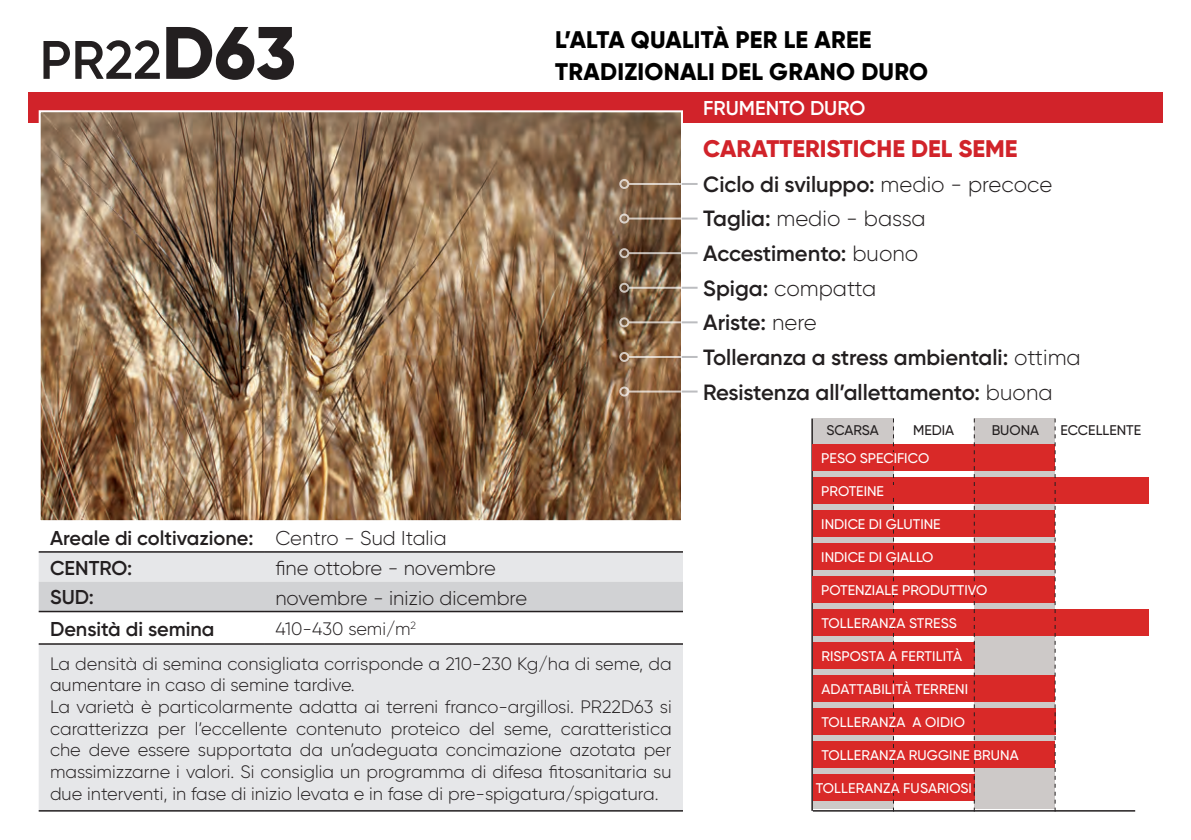
<style>
.page{position:relative;width:1191px;height:840px;background:#fff}
.page>*{position:absolute;margin:0;border:0;box-sizing:border-box;transform-origin:0 0}
.t1{font:600 54px "Gilroy";color:#231f20}
.t2{font:800 24px "Gilroy";letter-spacing:.01em;color:#000}
.t3{font:800 24px "Gilroy";color:#d1232a}
.t4{font:600 22px "Gilroy";color:#231f20}
.t5{font:300 22px "Gilroy";color:#231f20}
.t6{font:300 20px "Gilroy";color:#231f20}
.t7{font:600 20px "Gilroy";color:#231f20}
.t8{font:600 20px "Gilroy";color:#fff}
.t9{font:300 18px/21.6px "Gilroy";color:#231f20}
.t10{font:500 14px "Gilroy";letter-spacing:.005em;color:#fff}
.t11{font:500 14px "Gilroy";color:#231f20}
.s1{font-weight:800;font-size:74px}
.s2{font-weight:300}
.s3{font-weight:600}
</style>
<div class="page">
<div style="left:813px;top:418px;width:81px;height:390px;background:#cdc9c8"></div>
<div style="left:974px;top:418px;width:81px;height:390px;background:#cdc9c8"></div>
<hr style="left:811px;top:418px;width:2px;height:392px;background:#231f20">
<div style="left:813px;top:443px;width:242px;height:27px;background:#d92928"></div>
<div style="left:813px;top:476px;width:335px;height:27px;background:#d92928"></div>
<div style="left:813px;top:509px;width:241px;height:27px;background:#d92928"></div>
<div style="left:813px;top:542px;width:241px;height:27px;background:#d92928"></div>
<div style="left:813px;top:575px;width:242px;height:27px;background:#d92928"></div>
<div style="left:813px;top:608px;width:335px;height:27px;background:#d92928"></div>
<div style="left:813px;top:641px;width:161px;height:27px;background:#d92928"></div>
<div style="left:813px;top:674px;width:241px;height:27px;background:#d92928"></div>
<div style="left:813px;top:707px;width:242px;height:27px;background:#d92928"></div>
<div style="left:813px;top:740px;width:241px;height:27px;background:#d92928"></div>
<div style="left:813px;top:773px;width:162px;height:27px;background:#d92928"></div>
<hr style="left:813px;top:809px;width:322px;height:2px;background:#231f20">
<svg style="left:893px;top:418px;width:1px;height:391px"></svg>
<svg style="left:973px;top:418px;width:1px;height:393px"></svg>
<svg style="left:1054px;top:418px;width:1px;height:393px"></svg>
<div style="left:821px;top:451px;width:142px;height:11px;background:#d92928"></div>
<div style="left:821px;top:484px;width:142px;height:11px;background:#d92928"></div>
<div style="left:821px;top:517px;width:142px;height:11px;background:#d92928"></div>
<div style="left:821px;top:550px;width:142px;height:11px;background:#d92928"></div>
<div style="left:821px;top:616px;width:142px;height:11px;background:#d92928"></div>
<div style="left:821px;top:583px;width:208px;height:11px;background:#d92928"></div>
<div style="left:821px;top:649px;width:141px;height:11px;background:#d92928"></div>
<div style="left:821px;top:682px;width:147px;height:11px;background:#d92928"></div>
<div style="left:821px;top:715px;width:147px;height:11px;background:#d92928"></div>
<div style="left:815px;top:781px;width:157px;height:11px;background:#d92928"></div>
<div style="left:821px;top:748px;width:197px;height:11px;background:#d92928"></div>
<div style="left:28px;top:92px;width:1134px;height:30px;background:#d1232a"></div>
<img style="left:42px;top:113px;width:638px;height:406px">
<div style="left:39px;top:110px;width:644px;height:412px;border:2px solid #fff"></div>
<svg style="left:39px;top:552px;width:644px;height:257px;background:#e7e8ea"></svg>
<div style="left:39px;top:581px;width:644px;height:29px;background:#d1d2d4"></div>
<hr style="left:39px;top:551px;width:225px;height:1px;background:#231f20">
<hr style="left:264px;top:551px;width:419px;height:1px;background:#231f20">
<hr style="left:39px;top:809px;width:225px;height:2px;background:#231f20">
<hr style="left:264px;top:809px;width:419px;height:2px;background:#231f20">
<hr style="left:39px;top:610px;width:225px;height:2px;background:#231f20">
<hr style="left:264px;top:610px;width:419px;height:2px;background:#231f20">
<hr style="left:39px;top:643px;width:225px;height:1px;background:#231f20">
<hr style="left:264px;top:643px;width:419px;height:1px;background:#231f20">
<hr style="left:628px;top:321px;width:69px;height:2px;background:#fff">
<div style="left:619px;top:317px;width:10px;height:10px;border:2px solid #fff;border-radius:50%"></div>
<hr style="left:628px;top:286px;width:69px;height:2px;background:#fff">
<div style="left:619px;top:282px;width:10px;height:10px;border:2px solid #fff;border-radius:50%"></div>
<hr style="left:628px;top:252px;width:69px;height:2px;background:#fff">
<div style="left:619px;top:248px;width:10px;height:10px;border:2px solid #fff;border-radius:50%"></div>
<hr style="left:628px;top:217px;width:69px;height:2px;background:#fff">
<div style="left:619px;top:213px;width:10px;height:10px;border:2px solid #fff;border-radius:50%"></div>
<hr style="left:628px;top:183px;width:69px;height:2px;background:#fff">
<div style="left:619px;top:179px;width:10px;height:10px;border:2px solid #fff;border-radius:50%"></div>
<hr style="left:628px;top:356px;width:69px;height:2px;background:#fff">
<div style="left:619px;top:352px;width:10px;height:10px;border:2px solid #fff;border-radius:50%"></div>
<hr style="left:628px;top:390px;width:69px;height:2px;background:#fff">
<div style="left:619px;top:386px;width:10px;height:10px;border:2px solid #fff;border-radius:50%"></div>
<svg style="left:681px;top:321px;width:16px;height:2px"></svg>
<svg style="left:681px;top:286px;width:16px;height:2px"></svg>
<svg style="left:681px;top:252px;width:16px;height:2px"></svg>
<svg style="left:681px;top:217px;width:16px;height:2px"></svg>
<svg style="left:681px;top:183px;width:16px;height:2px"></svg>
<svg style="left:681px;top:356px;width:16px;height:2px"></svg>
<svg style="left:681px;top:390px;width:16px;height:2px"></svg>
<p class="t1" style="left:40px;top:26px;width:258px">PR22<span class="s1">D63</span></p>
<p class="t2" style="left:555px;top:24px;width:318px">L’ALTA QUALITÀ PER LE AREE</p>
<p class="t2" style="left:555px;top:56px;width:374px">TRADIZIONALI DEL GRANO DURO</p>
<p class="t8" style="left:703px;top:96px;width:164px">FRUMENTO DURO</p>
<p class="t3" style="left:703px;top:133px;width:316px">CARATTERISTICHE DEL SEME</p>
<p class="t4" style="left:703px;top:170px;width:351px">Ciclo di sviluppo: <span class="s2">medio - precoce</span></p>
<p class="t5" style="left:703px;top:205px;width:224px"><span class="s3">Taglia:</span> medio - bassa</p>
<p class="t4" style="left:703px;top:239px;width:217px">Accestimento: <span class="s2">buono</span></p>
<p class="t5" style="left:703px;top:274px;width:175px"><span class="s3">Spiga:</span> compatta</p>
<p class="t4" style="left:703px;top:309px;width:115px">Ariste: <span class="s2">nere</span></p>
<p class="t4" style="left:703px;top:343px;width:379px">Tolleranza a stress ambientali: <span class="s2">ottima</span></p>
<p class="t4" style="left:703px;top:378px;width:351px">Resistenza all’allettamento: <span class="s2">buona</span></p>
<p class="t7" style="left:50px;top:525px;width:205px">Areale di coltivazione:</p>
<p class="t6" style="left:275px;top:525px;width:173px">Centro - Sud Italia</p>
<p class="t7" style="left:50px;top:555px;width:84px">CENTRO:</p>
<p class="t6" style="left:275px;top:555px;width:222px">fine ottobre - novembre</p>
<p class="t7" style="left:50px;top:584px;width:45px">SUD:</p>
<p class="t6" style="left:275px;top:585px;width:253px">novembre - inizio dicembre</p>
<p class="t7" style="left:50px;top:615px;width:166px">Densità di semina</p>
<p class="t9" style="left:275px;top:617px;width:142px">410-430 semi/m<sup>2</sup></p>
<p class="t9" style="left:50px;top:652px;width:623px">La densità di semina consigliata corrisponde a 210-230 Kg/ha di seme, da aumentare in caso di semine tardive.</p>
<p class="t9" style="left:50px;top:695px;width:623px;text-align:justify">La varietà è particolarmente adatta ai terreni franco-argillosi. PR22D63 si caratterizza per l’eccellente contenuto proteico del seme, caratteristica che deve essere supportata da un’adeguata concimazione azotata per massimizzarne i valori. Si consiglia un programma di difesa fitosanitaria su due interventi, in fase di inizio levata e in fase di pre-spigatura/spigatura.</p>
<p class="t11" style="left:826px;top:421px;width:54px">SCARSA</p>
<p class="t11" style="left:913px;top:421px;width:43px">MEDIA</p>
<p class="t11" style="left:991px;top:421px;width:49px">BUONA</p>
<p class="t11" style="left:1060px;top:421px;width:82px">ECCELLENTE</p>
<p class="t10" style="left:821px;top:449px;width:109px">PESO SPECIFICO</p>
<p class="t10" style="left:821px;top:482px;width:64px">PROTEINE</p>
<p class="t10" style="left:821px;top:515px;width:121px">INDICE DI GLUTINE</p>
<p class="t10" style="left:821px;top:548px;width:114px">INDICE DI GIALLO</p>
<p class="t10" style="left:821px;top:581px;width:167px">POTENZIALE PRODUTTIVO</p>
<p class="t10" style="left:821px;top:614px;width:137px">TOLLERANZA STRESS</p>
<p class="t10" style="left:821px;top:647px;width:142px">RISPOSTA A FERTILITÀ</p>
<p class="t10" style="left:821px;top:679px;width:148px">ADATTABILITÀ TERRENI</p>
<p class="t10" style="left:821px;top:712px;width:145px">TOLLERANZA A OIDIO</p>
<p class="t10" style="left:821px;top:745px;width:199px">TOLLERANZA RUGGINE BRUNA</p>
<p class="t10" style="left:815px;top:778px;width:158px">TOLLERANZA FUSARIOSI</p>
</div>
